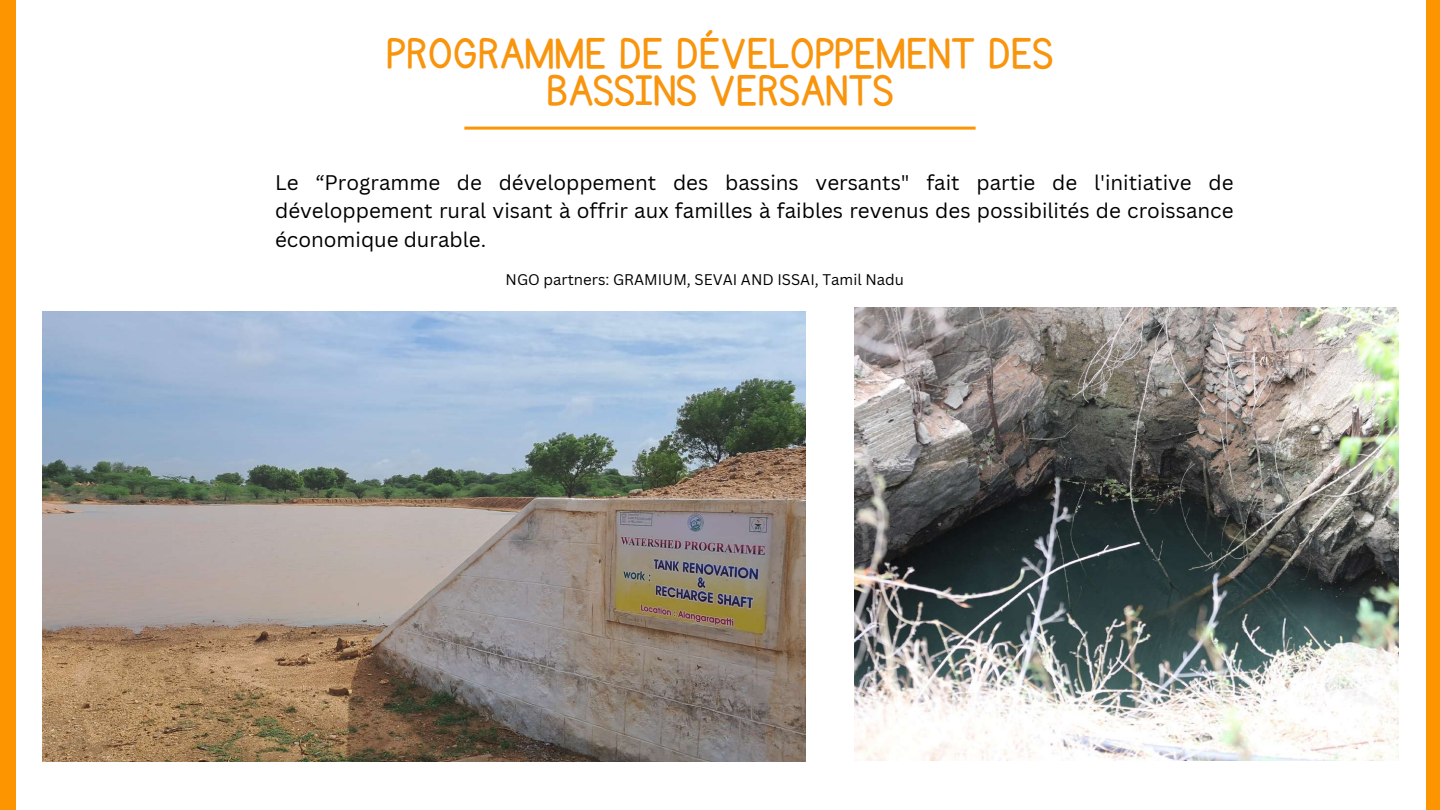
<style>
.page{position:relative;width:1440px;height:810px;background:#fff}
.page>*{position:absolute;margin:0;border:0;box-sizing:border-box;transform-origin:0 0}
.t1{font:50px/37.5px "KG Primary Penmanship";color:#f9940d;text-align:center}
.t2{font:20.6px/28.5px "Canva Sans";color:#000;text-align:justify}
.t3{font:15px "Canva Sans";color:#000}
</style>
<div class="page">
<hr style="left:464px;top:127px;width:512px;height:3px;background:#fd9500">
<div style="left:1426px;top:0;width:14px;height:810px;background:#fd9500"></div>
<div style="left:0;top:0;width:16px;height:810px;background:#fd9500"></div>
<img style="left:855px;top:308px;width:543px;height:453px">
<img style="left:42px;top:311px;width:763px;height:450px">
<h1 class="t1" style="left:387px;top:36px;width:668px">PROGRAMME DE DÉVELOPPEMENT DES<br>BASSINS VERSANTS</h1>
<p class="t2" style="left:275px;top:167px;width:960px">Le “Programme de développement des bassins versants" fait partie de l'initiative de développement rural visant à offrir aux familles à faibles revenus des possibilités de croissance économique durable.</p>
<p class="t3" style="left:506px;top:269px;width:400px">NGO partners: GRAMIUM, SEVAI AND ISSAI, Tamil Nadu</p>
</div>
